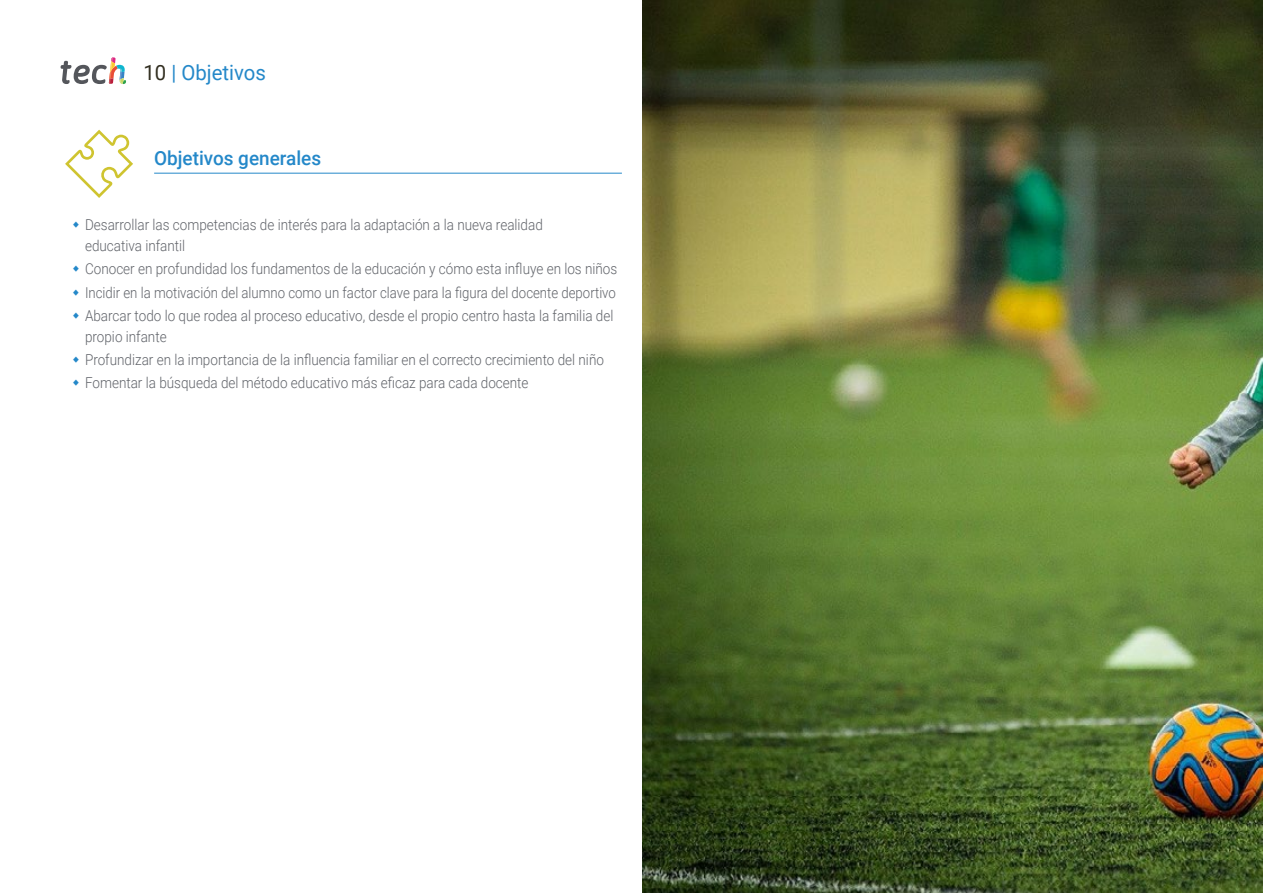
<style>
.page{position:relative;width:1263px;height:893px;background:#fff}
.page>*{position:absolute;margin:0;border:0;box-sizing:border-box;transform-origin:0 0}
.t1{font:21px "Roboto";color:#2488c9}
.t2{font:500 19.5px "Roboto";color:#2488c9}
.t3{font:300 15px/23.1px "Roboto";color:#61646a;scale:.9 1}
.s1{color:#312e20}
</style>
<div class="page">
<hr style="left:154px;top:173px;width:468px;height:1px;background:#2488c9">
<svg style="left:65px;top:130px;width:68px;height:68px"></svg>
<img style="left:642px;top:0;width:621px;height:893px">
<svg style="left:61px;top:57px;width:65px;height:27px"></svg>
<h1 class="t1" style="left:144px;top:57px;width:124px"><span class="s1">10</span> | Objetivos</h1>
<h2 class="t2" style="left:154px;top:144px;width:169px">Objetivos generales</h2>
<p class="t3" style="left:85px;top:214px;width:510px;line-height:21px">Desarrollar las competencias de interés para la adaptación a la nueva realidad educativa infantil</p>
<p class="t3" style="left:85px;top:257px;width:593px;text-align:justify">Conocer en profundidad los fundamentos de la educación y cómo esta influye en los niños Incidir en la motivación del alumno como un factor clave para la figura del docente deportivo Abarcar todo lo que rodea al proceso educativo, desde el propio centro hasta la familia del</p>
<p class="t3" style="left:85px;top:324px;width:578px">propio infante<br>Profundizar en la importancia de la influencia familiar en el correcto crecimiento del niño<br>Fomentar la búsqueda del método educativo más eficaz para cada docente</p>
</div>
